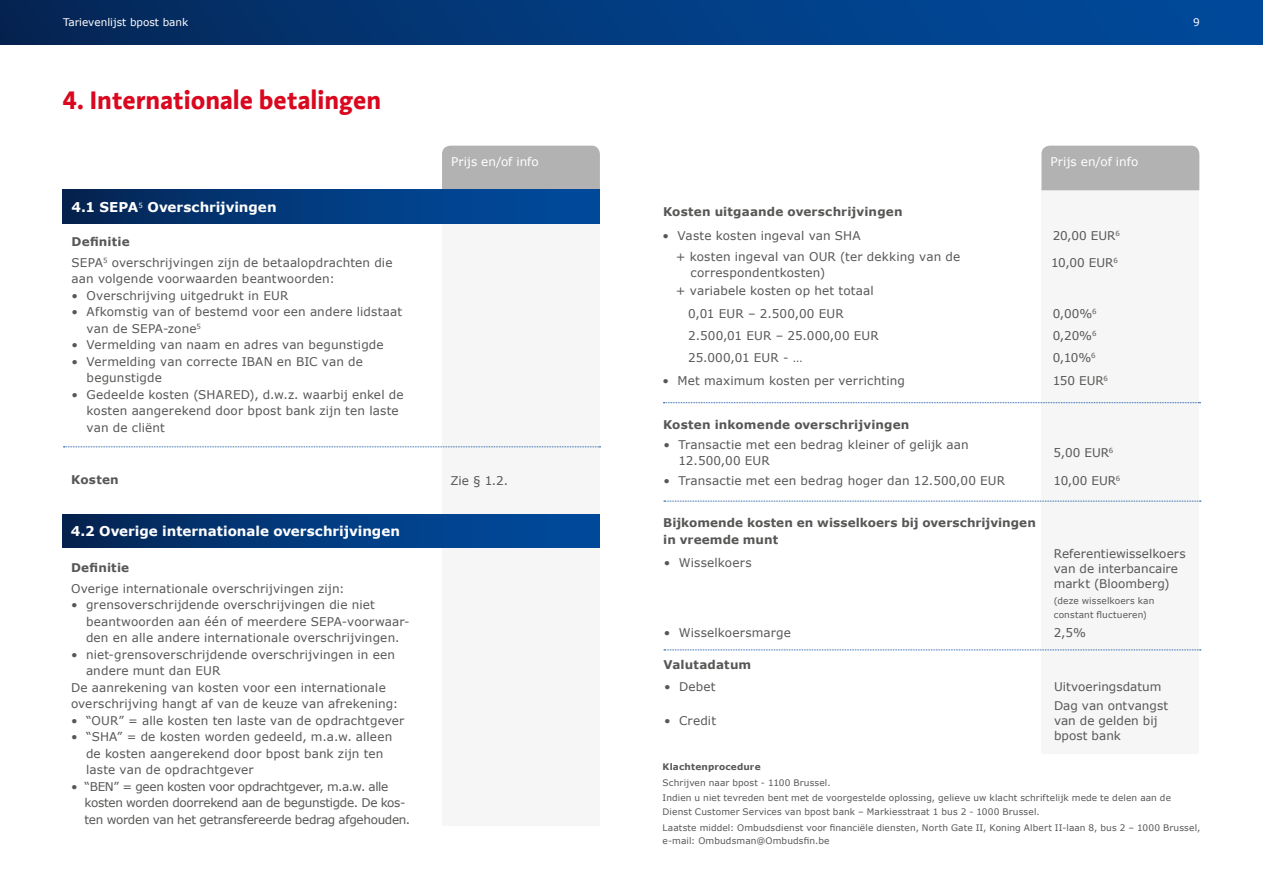
<style>
.page{position:relative;width:1263px;height:893px;background:#fff}
.page>*{position:absolute;margin:0;border:0;box-sizing:border-box;transform-origin:0 0}
.t1{font:700 25.5px "Aroma No 2 LT Com";color:#d9081f}
.t2{font:700 13.5px "Verdana";color:#fff}
.t3{font:12px/16.5px "Verdana";letter-spacing:.01em;color:#575756}
.t4{font:700 12px/16.5px "Verdana";letter-spacing:.01em;color:#575756}
.t5{font:12px/16.5px "Verdana";letter-spacing:-.025em;color:#575756}
.t6{font:12px "Verdana";letter-spacing:.005em;color:#fff}
.t7{font:10.5px "Verdana";color:#fff}
.t8{font:9px/15.6px "Verdana";letter-spacing:.015em;color:#575756}
.t9{font:700 9px "Verdana";letter-spacing:.02em;color:#575756}
.s1{font-weight:700}
</style>
<div class="page">
<div style="left:1041px;top:189px;width:158px;height:565px;background:#f6f6f6"></div>
<div style="left:442px;top:190px;width:158px;height:636px;background:#f6f6f6"></div>
<div style="left:0;top:0;width:1263px;height:45px;background:linear-gradient(to right,#052859,#004da2)"></div>
<div style="left:442px;top:146px;width:158px;height:44px;background:#b3b2b2"></div>
<div style="left:63px;top:190px;width:537px;height:33px;background:linear-gradient(to right,#052656,#004ea4)"></div>
<div style="left:1041px;top:146px;width:158px;height:44px;background:#b3b2b2"></div>
<svg style="left:64px;top:446px;width:536px;height:1px"></svg>
<div style="left:62px;top:514px;width:537px;height:33px;background:linear-gradient(to right,#052656,#004ea4)"></div>
<svg style="left:663px;top:402px;width:537px;height:1px"></svg>
<svg style="left:664px;top:649px;width:537px;height:1px"></svg>
<svg style="left:664px;top:501px;width:537px;height:1px"></svg>
<p class="t7" style="left:63px;top:15px;width:127px">Tarievenlijst bpost bank</p>
<p class="t7" style="left:1193px;top:15px;width:8px">9</p>
<h1 class="t1" style="left:63px;top:83px;width:320px">4. Internationale betalingen</h1>
<p class="t2" style="left:71px;top:197px;width:207px">4.1 SEPA<sup>5</sup> Overschrijvingen</p>
<p class="t3" style="left:72px;top:231px;width:322px;line-height:20.7px"><span class="s1">Definitie<br></span>SEPA<sup>5</sup> overschrijvingen zijn de betaalopdrachten die</p>
<p class="t3" style="left:72px;top:270px;width:265px">aan volgende voorwaarden beantwoorden:</p>
<p class="t3" style="left:72px;top:287px;width:218px">• Overschrijving uitgedrukt in EUR</p>
<p class="t3" style="left:87px;top:303px;width:317px;text-indent:-15px">• Afkomstig van of bestemd voor een andere lidstaat van de SEPA-zone<sup>5</sup></p>
<p class="t3" style="left:72px;top:336px;width:314px">• Vermelding van naam en adres van begunstigde</p>
<p class="t3" style="left:87px;top:353px;width:278px;text-indent:-15px">• Vermelding van correcte IBAN en BIC van de begunstigde</p>
<p class="t3" style="left:87px;top:386px;width:318px;text-indent:-15px">• Gedeelde kosten (SHARED), d.w.z. waarbij enkel de kosten aangerekend door bpost bank zijn ten laste van de cliënt</p>
<p class="t6" style="left:451px;top:153px;width:89px">Prijs en/of info</p>
<p class="t4" style="left:71px;top:471px;width:49px">Kosten</p>
<p class="t3" style="left:450px;top:473px;width:59px">Zie § 1.2.</p>
<p class="t2" style="left:71px;top:521px;width:331px">4.2 Overige internationale overschrijvingen</p>
<p class="t4" style="left:71px;top:559px;width:60px">Definitie</p>
<p class="t3" style="left:71px;top:580px;width:275px">Overige internationale overschrijvingen zijn:</p>
<p class="t3" style="left:86px;top:597px;width:325px;text-indent:-15px">• grensoverschrijdende overschrijvingen die niet beantwoorden aan één of meerdere SEPA-voorwaar&shy;den en alle andere internationale overschrijvingen.</p>
<p class="t3" style="left:71px;top:646px;width:325px">• niet-grensoverschrijdende overschrijvingen in een</p>
<p class="t3" style="left:86px;top:663px;width:136px">andere munt dan EUR</p>
<p class="t3" style="left:71px;top:679px;width:316px">De aanrekening van kosten voor een internationale</p>
<p class="t3" style="left:71px;top:696px;width:329px">overschrijving hangt af van de keuze van afrekening:</p>
<p class="t3" style="left:71px;top:712px;width:335px">• “OUR” = alle kosten ten laste van de opdrachtgever</p>
<p class="t3" style="left:86px;top:729px;width:308px;text-indent:-15px">• “SHA” = de kosten worden gedeeld, m.a.w. alleen de kosten aangerekend door bpost bank zijn ten laste van de opdrachtgever</p>
<p class="t5" style="left:85px;top:778px;width:327px;text-indent:-14px">• “BEN” = geen kosten voor opdrachtgever, m.a.w. alle kosten worden doorrekend aan de begunstigde. De kos&shy;ten worden van het getransfereerde bedrag afgehouden.</p>
<p class="t6" style="left:1050px;top:153px;width:89px">Prijs en/of info</p>
<p class="t4" style="left:663px;top:203px;width:241px">Kosten uitgaande overschrijvingen</p>
<p class="t3" style="left:663px;top:227px;width:200px">• Vaste kosten ingeval van SHA</p>
<p class="t3" style="left:1053px;top:227px;width:69px">20,00 EUR<sup>6</sup></p>
<p class="t3" style="left:691px;top:248px;width:271px;text-indent:-15px">+ kosten ingeval van OUR (ter dekking van de correspondentkosten)</p>
<p class="t3" style="left:1051px;top:255px;width:68px">10,00 EUR<sup>6</sup></p>
<p class="t3" style="left:688px;top:280px;width:187px;line-height:22.4px;text-indent:-12px">+ variabele kosten op het totaal<br>0,01 EUR – 2.500,00 EUR</p>
<p class="t3" style="left:1053px;top:305px;width:45px">0,00%<sup>6</sup></p>
<p class="t3" style="left:688px;top:327px;width:192px">2.500,01 EUR – 25.000,00 EUR</p>
<p class="t3" style="left:1053px;top:327px;width:45px">0,20%<sup>6</sup></p>
<p class="t3" style="left:688px;top:349px;width:116px">25.000,01 EUR - …</p>
<p class="t3" style="left:1053px;top:349px;width:44px">0,10%<sup>6</sup></p>
<p class="t3" style="left:663px;top:372px;width:244px">• Met maximum kosten per verrichting</p>
<p class="t3" style="left:1053px;top:372px;width:57px">150 EUR<sup>6</sup></p>
<p class="t4" style="left:663px;top:416px;width:248px">Kosten inkomende overschrijvingen</p>
<p class="t3" style="left:678px;top:436px;width:292px;text-indent:-15px">• Transactie met een bedrag kleiner of gelijk aan<br>12.500,00 EUR</p>
<p class="t3" style="left:1053px;top:444px;width:61px">5,00 EUR<sup>6</sup></p>
<p class="t3" style="left:663px;top:472px;width:343px">• Transactie met een bedrag hoger dan 12.500,00 EUR</p>
<p class="t3" style="left:1053px;top:472px;width:68px">10,00 EUR<sup>6</sup></p>
<p class="t4" style="left:663px;top:514px;width:374px">Bijkomende kosten en wisselkoers bij overschrijvingen in vreemde munt</p>
<p class="t3" style="left:664px;top:554px;width:89px">• Wisselkoers</p>
<p class="t3" style="left:1054px;top:546px;width:133px;line-height:15px">Referentiewisselkoers van de interbancaire markt (Bloomberg)</p>
<p class="t8" style="left:1054px;top:594px;width:102px;line-height:13.5px">(deze wisselkoers kan constant fluctueren)</p>
<p class="t3" style="left:664px;top:624px;width:129px">• Wisselkoersmarge</p>
<p class="t3" style="left:1054px;top:624px;width:34px">2,5%</p>
<p class="t4" style="left:663px;top:656px;width:89px">Valutadatum</p>
<p class="t3" style="left:664px;top:678px;width:53px">• Debet</p>
<p class="t3" style="left:1054px;top:678px;width:109px">Uitvoeringsdatum</p>
<p class="t3" style="left:664px;top:712px;width:54px">• Credit</p>
<p class="t3" style="left:1054px;top:698px;width:116px;line-height:15px">Dag van ontvangst van de gelden bij bpost bank</p>
<p class="t9" style="left:663px;top:760px;width:100px">Klachtenprocedure</p>
<p class="t8" style="left:663px;top:775px;width:510px">Schrijven naar bpost - 1100 Brussel.<br>Indien u niet tevreden bent met de voorgestelde oplossing, gelieve uw klacht schriftelijk mede te delen aan de</p>
<p class="t8" style="left:663px;top:804px;width:539px">Dienst Customer Services van bpost bank – Markiesstraat 1 bus 2 - 1000 Brussel.<br>Laatste middel: Ombudsdienst voor financiële diensten, North Gate II, Koning Albert II-laan 8, bus 2 – 1000 Brussel,</p>
<p class="t8" style="left:663px;top:833px;width:168px">e-mail: Ombudsman@Ombudsfin.be</p>
</div>
